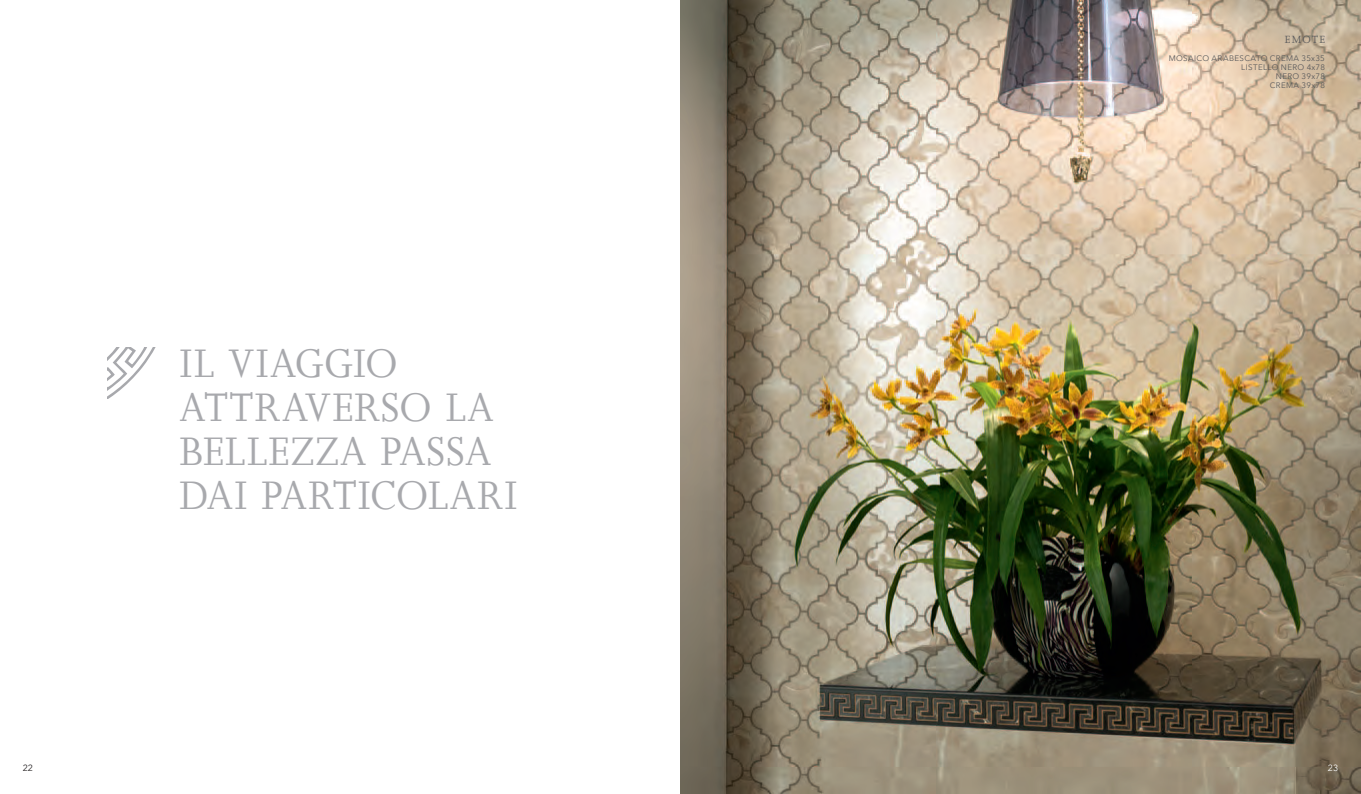
<style>
.page{position:relative;width:1361px;height:794px;background:#fff}
.page>*{position:absolute;margin:0;border:0;box-sizing:border-box;transform-origin:0 0}
.t1{font:45px/44px "Joanna";letter-spacing:.01em;color:#a8a9ad}
.t2{font:12px "Joanna MT Std";letter-spacing:.1em;color:#57585a}
.t3{font:9px "Avenir Next";color:#231f20}
.t4{font:9px "Avenir Next";color:#fff}
.t5{font:8px/9px "Avenir Next";letter-spacing:.04em;color:#57585a;text-align:right}
</style>
<div class="page">
<img style="left:680px;top:0;width:681px;height:794px">
<svg style="left:108px;top:347px;width:48px;height:52px"></svg>
<h1 class="t1" style="left:180px;top:341px;width:316px">IL VIAGGIO<br>ATT RAVERSO LA<br>BELLE</h1>
<h1 class="t1" style="left:180px;top:429px;width:340px;text-indent:111px">ZZA PASSA<br>DAI PARTICOL ARI</h1>
<h2 class="t2" style="left:1285px;top:33px;width:42px">EMOTE</h2>
<p class="t5" style="left:1168px;top:54px;width:158px">MOSAICO ARABESCATO CREMA 35x35<br>LISTELLO NERO 4x78<br>NERO 39x78<br>CREMA 39x78</p>
<p class="t3" style="left:23px;top:763px;width:12px">22</p>
<p class="t4" style="left:1328px;top:763px;width:12px">23</p>
</div>
